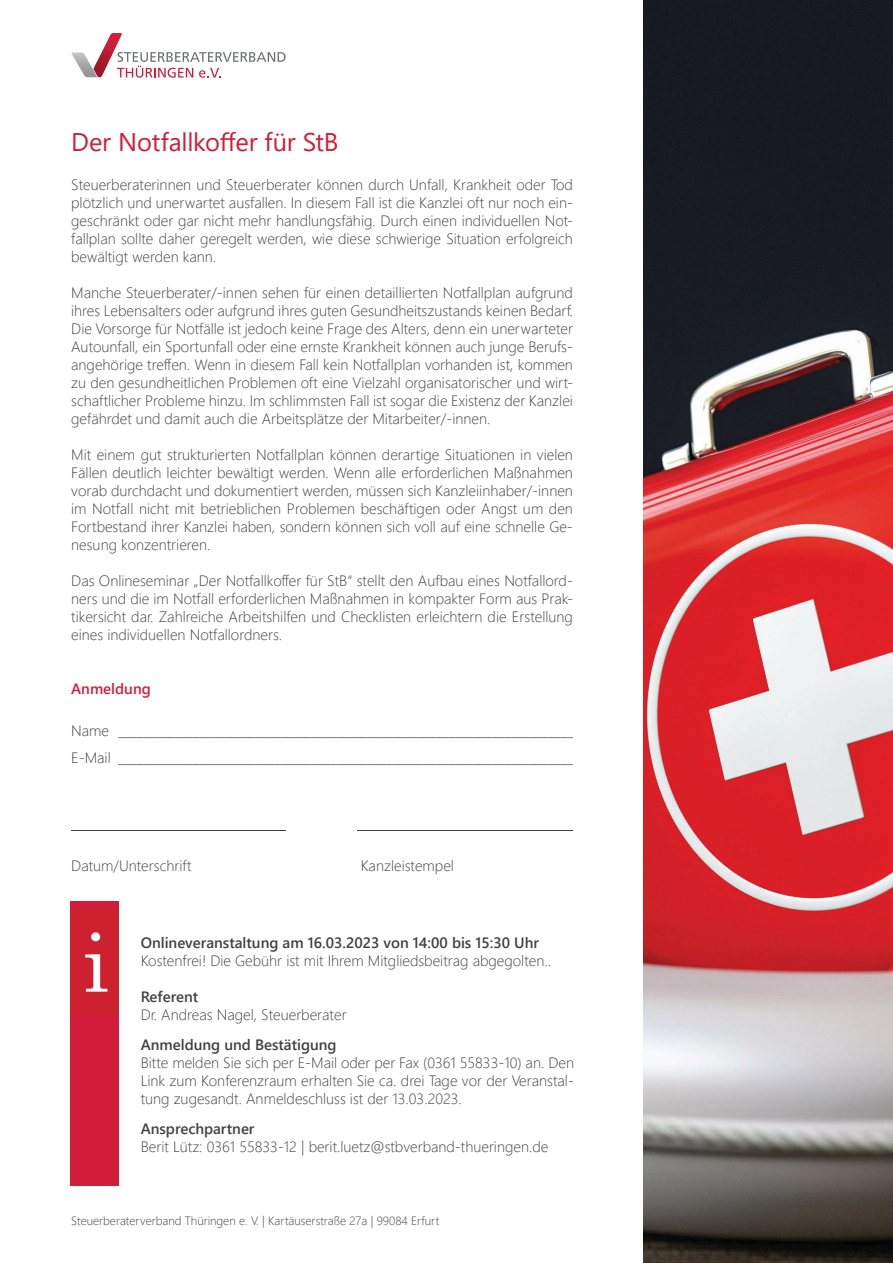
<style>
.page{position:relative;width:893px;height:1263px;background:#fff}
.page>*{position:absolute;margin:0;border:0;box-sizing:border-box;transform-origin:0 0}
.t1{font:25.5px "Segoe UI";letter-spacing:-.01em;color:#d11d3a}
.t2{font:300 15px/18px "Segoe UI";color:#414142;text-align:justify}
.t3{font:600 15px "Segoe UI";color:#414142}
.t4{font:600 15px "Segoe UI";color:#d11d3a}
.t5{font:300 12px "Segoe UI";color:#414142}
</style>
<div class="page">
<img style="left:643px;top:0;width:250px;height:1263px">
<div style="left:70px;top:901px;width:49px;height:285px;background:#d11d3a"></div>
<img style="left:82px;top:909px;width:37px;height:106px">
<hr style="left:71px;top:830px;width:215px;height:1px;background:#414142">
<hr style="left:358px;top:830px;width:215px;height:1px;background:#414142">
<svg style="left:71px;top:33px;width:215px;height:45px"></svg>
<h1 class="t1" style="left:71px;top:118px;width:269px">Der Notfallkoffer für StB</h1>
<p class="t2" style="left:71px;top:174px;width:503px">Steuerberaterinnen und Steuerberater können durch Unfall, Krankheit oder Tod plötzlich und unerwartet ausfallen. In diesem Fall ist die Kanzlei oft nur noch ein&shy;geschränkt oder gar nicht mehr handlungsfähig. Durch einen individuellen Not&shy;fallplan sollte daher geregelt werden, wie diese schwierige Situation erfolgreich bewältigt werden kann.</p>
<p class="t2" style="left:71px;top:282px;width:503px">Manche Steuerberater/-innen sehen für einen detaillierten Notfallplan aufgrund ihres Lebensalters oder aufgrund ihres guten Gesundheitszustands keinen Bedarf.<br>Die Vorsorge für Notfälle ist jedoch keine Frage des Alters, denn ein unerwarteter Autounfall, ein Sportunfall oder eine ernste Krankheit können auch junge Berufs&shy;angehörige treffen. Wenn in diesem Fall kein Notfallplan vorhanden ist, kommen zu den gesundheitlichen Problemen oft eine Vielzahl organisatorischer und wirt&shy;schaftlicher Probleme hinzu. Im schlimmsten Fall ist sogar die Existenz der Kanzlei gefährdet und damit auch die Arbeitsplätze der Mitarbeiter/-innen.</p>
<p class="t2" style="left:71px;top:444px;width:503px">Mit einem gut strukturierten Notfallplan können derartige Situationen in vielen Fällen deutlich leichter bewältigt werden. Wenn alle erforderlichen Maßnahmen vorab durchdacht und dokumentiert werden, müssen sich Kanzleiinhaber/-innen im Notfall nicht mit betrieblichen Problemen beschäftigen oder Angst um den Fortbestand ihrer Kanzlei haben, sondern können sich voll auf eine schnelle Ge&shy;nesung konzentrieren.</p>
<p class="t2" style="left:71px;top:570px;width:503px">Das Onlineseminar „Der Notfallkoffer für StB“ stellt den Aufbau eines Notfallord&shy;ners und die im Notfall erforderlichen Maßnahmen in kompakter Form aus Prak&shy;tikersicht dar. Zahlreiche Arbeitshilfen und Checklisten erleichtern die Erstellung eines individuellen Notfallordners.</p>
<p class="t4" style="left:71px;top:674px;width:81px">Anmeldung</p>
<p class="t2" style="left:71px;top:716px;width:503px;line-height:27px">Name _________________________________________________________________________<br>E-Mail _________________________________________________________________________</p>
<p class="t2" style="left:71px;top:855px;width:122px">Datum/Unterschrift</p>
<p class="t2" style="left:361px;top:855px;width:95px">Kanzleistempel</p>
<p class="t3" style="left:141px;top:929px;width:400px">Onlineveranstaltung am 16.03.2023 von 14:00 bis 15:30 Uhr</p>
<p class="t2" style="left:141px;top:951px;width:412px">Kostenfrei! Die Gebühr ist mit Ihrem Mitgliedsbeitrag abgegolten..</p>
<p class="t3" style="left:141px;top:983px;width:59px">Referent</p>
<p class="t2" style="left:141px;top:1005px;width:207px">Dr. Andreas Nagel, Steuerberater</p>
<p class="t3" style="left:141px;top:1031px;width:197px">Anmeldung und Bestätigung</p>
<p class="t2" style="left:141px;top:1053px;width:435px">Bitte melden Sie sich per E-Mail oder per Fax (0361 55833-10) an. Den Link zum Konferenzraum erhalten Sie ca. drei Tage vor der Veranstal&shy;tung zugesandt. Anmeldeschluss ist der 13.03.2023.</p>
<p class="t3" style="left:141px;top:1115px;width:115px">Ansprechpartner</p>
<p class="t2" style="left:141px;top:1137px;width:409px">Berit Lütz: 0361 55833-12 | berit.luetz@stbverband-thueringen.de</p>
<p class="t5" style="left:71px;top:1209px;width:370px">Steuerberaterverband Thüringen e. V. | Kartäuserstraße 27a | 99084 Erfurt</p>
</div>
